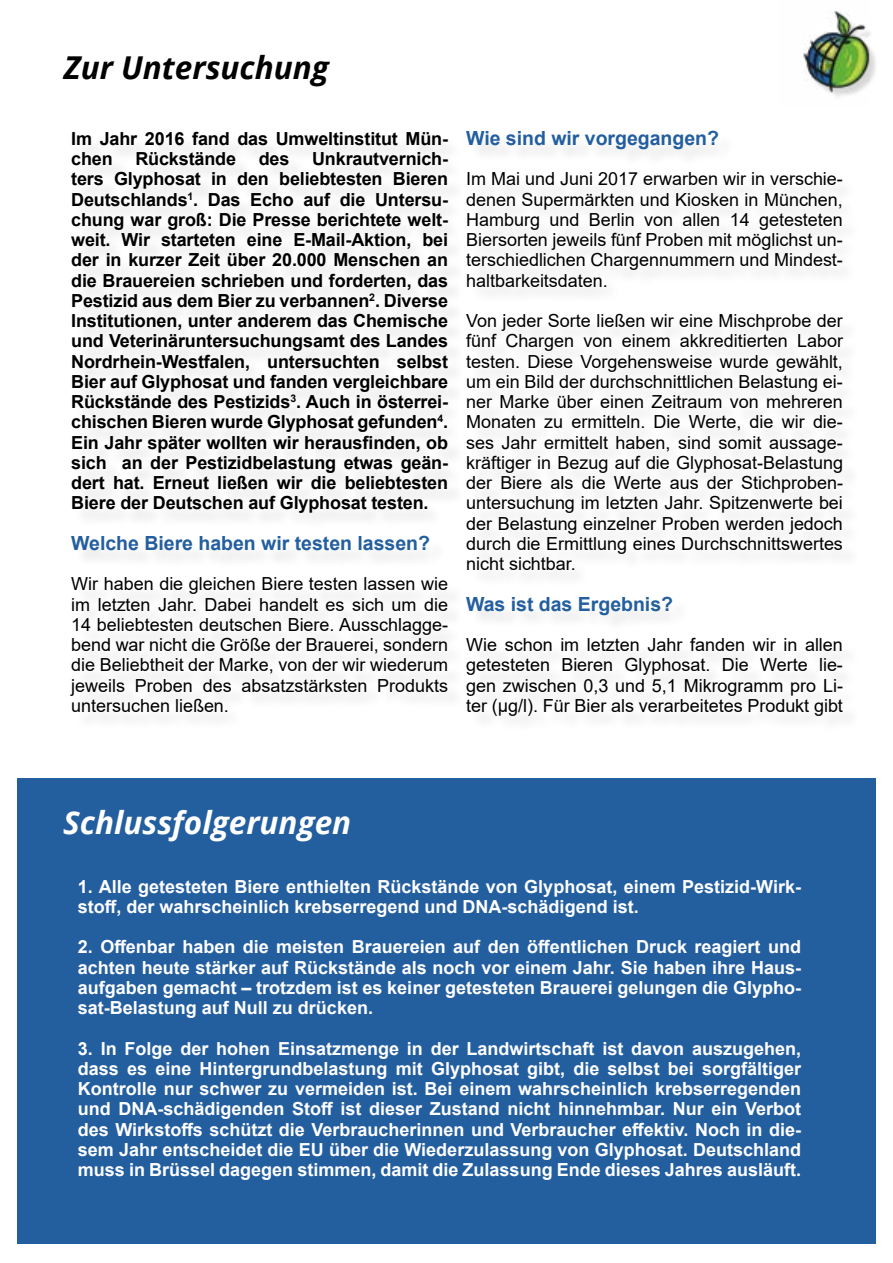
<style>
.page{position:relative;width:893px;height:1263px;background:#fff}
.page>*{position:absolute;margin:0;border:0;box-sizing:border-box;transform-origin:0 0}
.t1{font:italic 700 31.5px "Open Sans";color:#fff}
.t2{font:italic 700 31.5px "Open Sans";color:#000}
.t3{font:700 19.5px "Arial";color:#235e9f}
.t4{font:18px/20.2px "Arial";color:#000;text-align:justify}
.t5{font:700 18px/20.2px "Arial";color:#fff;text-align:justify}
.t6{font:700 18px/20.2px "Arial";letter-spacing:-.01em;color:#000}
</style>
<div class="page">
<div style="left:74px;top:133px;width:787px;height:600px;background:#fbfbfb"></div>
<div style="left:808px;top:14px;width:70px;height:87px;background:#000;opacity:.15"></div>
<img style="left:803px;top:11px;width:67px;height:90px">
<div style="left:17px;top:778px;width:859px;height:466px;background:#235e9f"></div>
<h1 class="t2" style="left:64px;top:45px;width:267px">Zur Untersuchung</h1>
<p class="t6" style="left:71px;top:129px;width:378px">Im Jahr 2016 fand das Umweltinstitut Mün&shy;chen</p>
<p class="t6" style="left:135px;top:149px;width:102px">Rückstände</p>
<p class="t6" style="left:259px;top:149px;width:32px">des</p>
<p class="t6" style="left:71px;top:149px;width:378px;text-align:justify;text-indent:241px">Unkrautvernich&shy;ters Glyphosat in den beliebtesten Bieren Deutschlands<sup>1</sup>. Das Echo auf die Untersu&shy;chung war groß: Die Presse berichtete welt&shy;weit. Wir starteten eine E-Mail-Aktion, bei der in kurzer Zeit über 20.000 Menschen an die Brauereien schrieben und forderten, das Pestizid aus dem Bier zu verbannen<sup>2</sup>. Diverse Institutionen, unter anderem das Chemische und Veterinäruntersuchungsamt des Landes Nordrhein-Westfalen, untersuchten selbst Bier auf Glyphosat und fanden vergleichbare Rückstände des Pestizids<sup>3</sup>. Auch in österrei&shy;chischen Bieren wurde Glyphosat gefunden<sup>4</sup>.<br>Ein Jahr später wollten wir herausfinden, ob sich an der Pestizidbelastung etwas geän&shy;dert hat. Erneut ließen wir die beliebtesten Biere der Deutschen auf Glyphosat testen.</p>
<p class="t3" style="left:71px;top:529px;width:360px">Welche Biere haben wir testen lassen?</p>
<p class="t4" style="left:71px;top:574px;width:378px">Wir haben die gleichen Biere testen lassen wie im letzten Jahr. Dabei handelt es sich um die 14 beliebtesten deutschen Biere. Ausschlagge&shy;bend war nicht die Größe der Brauerei, sondern die Beliebtheit der Marke, von der wir wiederum jeweils Proben des absatzstärksten Produkts untersuchen ließen.</p>
<p class="t3" style="left:466px;top:124px;width:254px">Wie sind wir vorgegangen?</p>
<p class="t4" style="left:466px;top:169px;width:378px">Im Mai und Juni 2017 erwarben wir in verschie&shy;denen Supermärkten und Kiosken in München, Hamburg und Berlin von allen 14 getesteten Biersorten jeweils fünf Proben mit möglichst un&shy;terschiedlichen Chargennummern und Mindest&shy;haltbarkeitsdaten.</p>
<p class="t4" style="left:466px;top:310px;width:378px">Von jeder Sorte ließen wir eine Mischprobe der fünf Chargen von einem akkreditierten Labor testen. Diese Vorgehensweise wurde gewählt, um ein Bild der durchschnittlichen Belastung ei&shy;ner Marke über einen Zeitraum von mehreren Monaten zu ermitteln. Die Werte, die wir die&shy;ses Jahr ermittelt haben, sind somit aussage&shy;kräftiger in Bezug auf die Glyphosat-Belastung der Biere als die Werte aus der Stichproben&shy;untersuchung im letzten Jahr. Spitzenwerte bei der Belastung einzelner Proben werden jedoch durch die Ermittlung eines Durchschnittswertes nicht sichtbar.</p>
<p class="t3" style="left:466px;top:590px;width:208px">Was ist das Ergebnis?</p>
<p class="t4" style="left:466px;top:634px;width:378px">Wie schon im letzten Jahr fanden wir in allen getesteten Bieren Glyphosat. Die Werte lie&shy;gen zwischen 0,3 und 5,1 Mikrogramm pro Li&shy;ter (µg/l). Für Bier als verarbeitetes Produkt gibt</p>
<h1 class="t1" style="left:63px;top:801px;width:290px">Schlussfolgerungen</h1>
<p class="t5" style="left:78px;top:876px;width:725px">1. Alle getesteten Biere enthielten Rückstände von Glyphosat, einem Pestizid-Wirk&shy;stoff, der wahrscheinlich krebserregend und DNA-schädigend ist.</p>
<p class="t5" style="left:78px;top:937px;width:725px">2. Offenbar haben die meisten Brauereien auf den öffentlichen Druck reagiert und achten heute stärker auf Rückstände als noch vor einem Jahr. Sie haben ihre Haus&shy;aufgaben gemacht – trotzdem ist es keiner getesteten Brauerei gelungen die Glypho&shy;sat-Belastung auf Null zu drücken.</p>
<p class="t5" style="left:78px;top:1038px;width:725px">3. In Folge der hohen Einsatzmenge in der Landwirtschaft ist davon auszugehen, dass es eine Hintergrundbelastung mit Glyphosat gibt, die selbst bei sorgfältiger Kontrolle nur schwer zu vermeiden ist. Bei einem wahrscheinlich krebserregenden und DNA-schädigenden Stoff ist dieser Zustand nicht hinnehmbar. Nur ein Verbot des Wirkstoffs schützt die Verbraucherinnen und Verbraucher effektiv. Noch in die&shy;sem Jahr entscheidet die EU über die Wiederzulassung von Glyphosat. Deutschland muss in Brüssel dagegen stimmen, damit die Zulassung Ende dieses Jahres ausläuft.</p>
</div>
